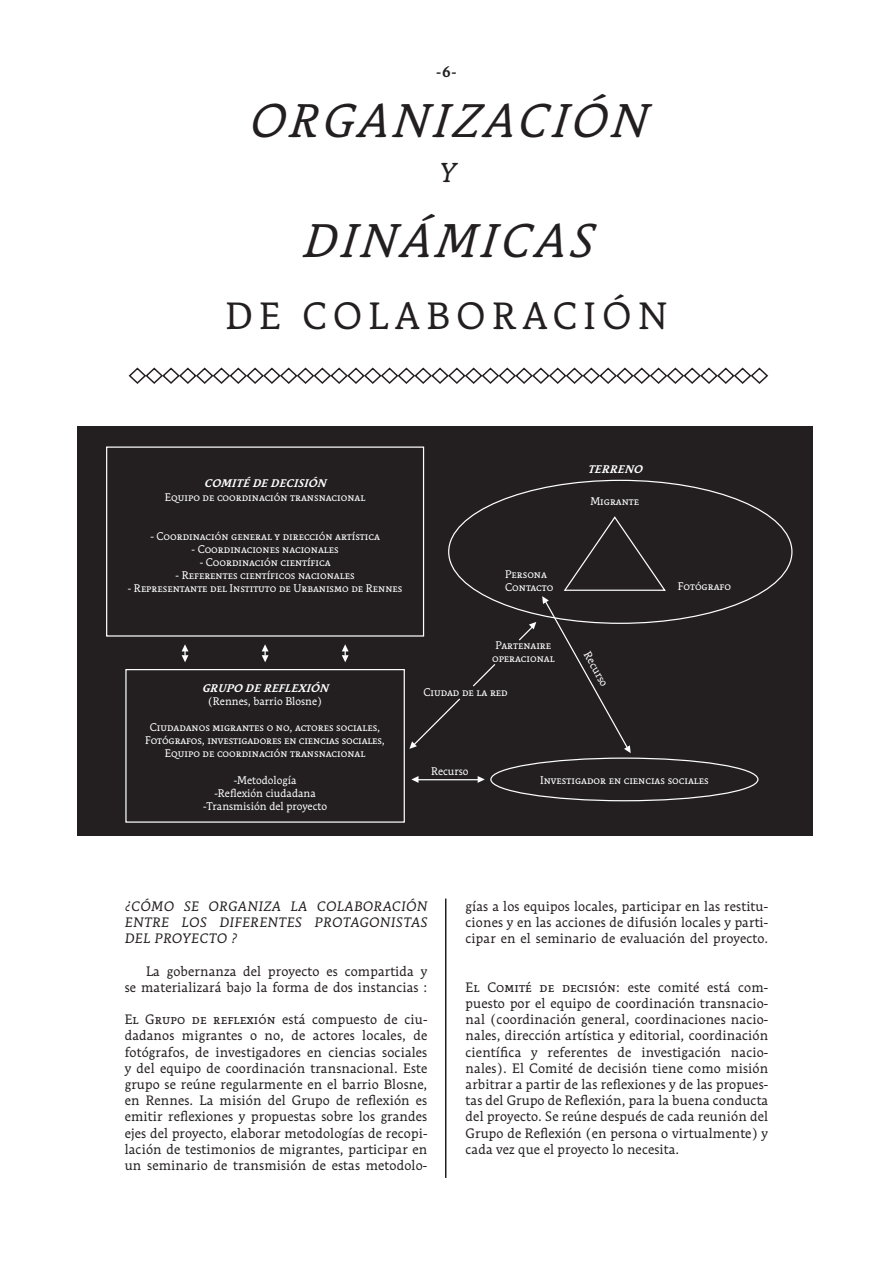
<style>
.page{position:relative;width:893px;height:1263px;background:#fff}
.page>*{position:absolute;margin:0;border:0;box-sizing:border-box;transform-origin:0 0}
.t1{font:italic 46.5px "Stuart Pro NP Tex Ital";letter-spacing:.23em;color:#231f20}
.t2{font:37.5px "Stuart Pro NP Text";letter-spacing:.265em;color:#231f20}
.t3{font:italic 27px "Stuart Pro NP Text";color:#231f20}
.t4{font:700 15px "Stuart Pro NP Tex";color:#231f20}
.t5{font:13.5px/16.2px "Stuart Pro NP Text";letter-spacing:.01em;color:#231f20;text-align:justify}
.t6{font:13.5px/16.2px "Stuart Pro NP Tex Ital";letter-spacing:.15em;color:#231f20;text-align:justify}
.t7{font:10.95px/13px "Stuart Pro NP Text";color:#fff;text-align:center}
.t8{font:italic 10.95px "Stuart Pro NP Tex Bold Ital";letter-spacing:.045em;color:#fff}
</style>
<div class="page">
<hr style="left:445px;top:898px;width:1px;height:280px;background:#231f20">
<div style="left:77px;top:426px;width:736px;height:410px;background:#231f20"></div>
<div style="left:106px;top:446px;width:318px;height:191px;border:1px solid #fff"></div>
<div style="left:125px;top:669px;width:280px;height:154px;border:1px solid #fff"></div>
<div style="left:490px;top:757px;width:268px;height:44px;border:1px solid #fff;border-radius:50%"></div>
<svg style="left:182px;top:644px;width:6px;height:18px"></svg>
<svg style="left:262px;top:644px;width:6px;height:18px"></svg>
<svg style="left:342px;top:644px;width:7px;height:18px"></svg>
<svg style="left:542px;top:516px;width:124px;height:237px"></svg>
<svg style="left:478px;top:776px;width:7px;height:7px"></svg>
<svg style="left:411px;top:776px;width:8px;height:7px"></svg>
<hr style="left:415px;top:779px;width:67px;height:1px;background:#fff">
<svg style="left:409px;top:698px;width:51px;height:51px"></svg>
<svg style="left:473px;top:664px;width:23px;height:23px"></svg>
<svg style="left:519px;top:622px;width:17px;height:19px"></svg>
<svg style="left:128px;top:367px;width:641px;height:17px"></svg>
<p class="t4" style="left:437px;top:63px;width:21px">-6-</p>
<h1 class="t1" style="left:248px;top:93px;width:392px">ORGANIZACIÓN</h1>
<h3 class="t3" style="left:438px;top:156px;width:24px">y</h3>
<h1 class="t1" style="left:302px;top:213px;width:301px">DINÁMICAS</h1>
<h2 class="t2" style="left:225px;top:293px;width:444px">de colaboración</h2>
<p class="t8" style="left:204px;top:477px;width:123px">COMITÉ DE DECISIÓN</p>
<p class="t7" style="left:165px;top:490px;width:202px">Equipo de coordinación transnacional</p>
<p class="t7" style="left:150px;top:529px;width:231px">- Coordinación general y dirección artística</p>
<p class="t7" style="left:192px;top:542px;width:149px">- Coordinaciones nacionales</p>
<p class="t7" style="left:200px;top:556px;width:132px">- Coordinación científica</p>
<p class="t7" style="left:176px;top:569px;width:180px">- Referentes científicos nacionales</p>
<p class="t7" style="left:128px;top:582px;width:276px">- Representante del Instituto de Urbanismo de Rennes</p>
<p class="t8" style="left:202px;top:681px;width:128px">GRUPO DE REFLEXIÓN</p>
<p class="t7" style="left:208px;top:694px;width:116px">(Rennes, barrio Blosne)</p>
<p class="t7" style="left:145px;top:720px;width:241px">Ciudadanos migrantes o no, actores sociales,<br>Fotógrafos, investigadores en ciencias sociales,<br>Equipo de coordinación transnacional</p>
<p class="t7" style="left:203px;top:773px;width:126px">-Metodología<br>-Reflexión ciudadana -Transmisión del proyecto</p>
<p class="t8" style="left:588px;top:463px;width:40px">TERRENO</p>
<p class="t7" style="left:590px;top:495px;width:50px">Migrante</p>
<p class="t7" style="left:505px;top:568px;width:50px;text-align:left">Persona<br>Contacto</p>
<p class="t7" style="left:678px;top:580px;width:55px">Fotógrafo</p>
<p class="t7" style="left:492px;top:639px;width:64px">Partenaire operacional</p>
<p class="t7" style="left:423px;top:685px;width:86px">Ciudad de la red</p>
<p class="t7" style="left:593px;top:649px;width:40px;rotate:61deg">Recurso</p>
<p class="t7" style="left:431px;top:764px;width:39px">Recurso</p>
<p class="t7" style="left:540px;top:774px;width:170px">Investigador en ciencias sociales</p>
<p class="t6" style="left:125px;top:898px;width:303px">¿CÓMO SE ORGANIZA LA COLABORACIÓN ENTRE LOS DIFERENTES PROTAGONISTAS DEL PROYECTO ?</p>
<p class="t5" style="left:125px;top:962px;width:304px;text-align:right">La gobernanza del proyecto es compartida y<br>se materializará bajo la forma de dos instancias :</p>
<p class="t5" style="left:125px;top:1011px;width:304px">El Grupo de reflexión está compuesto de ciu&shy;dadanos migrantes o no, de actores locales, de fotógrafos, de investigadores en ciencias sociales y del equipo de coordinación transnacional. Este grupo se reúne regularmente en el barrio Blosne, en Rennes. La misión del Grupo de reflexión es emitir reflexiones y propuestas sobre los grandes ejes del proyecto, elaborar metodologías de recopi&shy;lación de testimonios de migrantes, participar en un seminario de transmisión de estas metodolo-</p>
<p class="t5" style="left:466px;top:898px;width:304px">gías a los equipos locales, participar en las restitu&shy;ciones y en las acciones de difusión locales y parti&shy;cipar en el seminario de evaluación del proyecto.</p>
<p class="t5" style="left:466px;top:979px;width:304px">El Comité de decisión: este comité está com&shy;puesto por el equipo de coordinación transnacio&shy;nal (coordinación general, coordinaciones nacio&shy;nales, dirección artística y editorial, coordinación científica y referentes de investigación nacio&shy;nales). El Comité de decisión tiene como misión arbitrar a partir de las reflexiones y de las propues&shy;tas del Grupo de Reflexión, para la buena conducta del proyecto. Se reúne después de cada reunión del Grupo de Reflexión (en persona o virtualmente) y cada vez que el proyecto lo necesita.</p>
</div>
